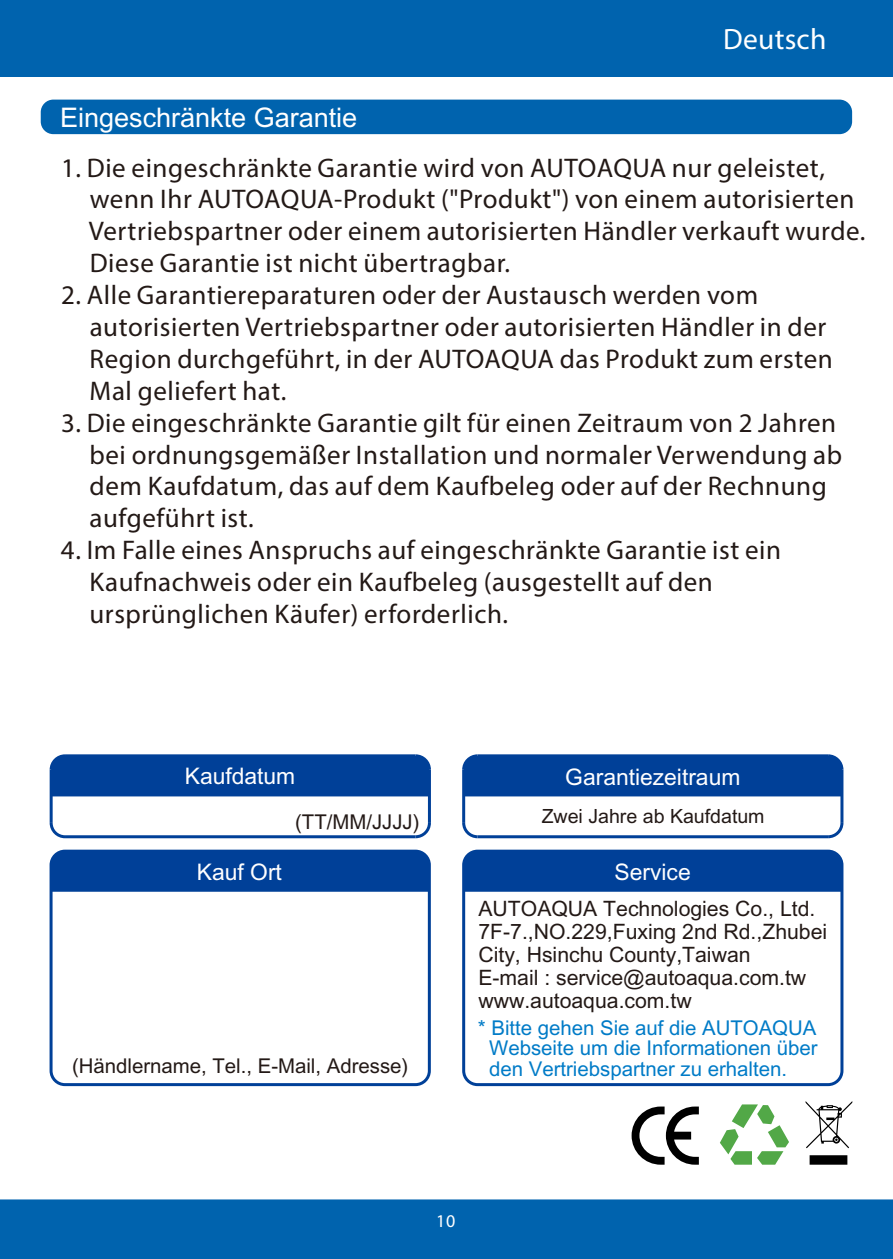
<style>
.page{position:relative;width:893px;height:1259px;background:#fff}
.page>*{position:absolute;margin:0;border:0;box-sizing:border-box;transform-origin:0 0}
.t1{font:29.4px "Myriad Pro";letter-spacing:.01em;color:#fff}
.t2{font:27px/31.8px "Myriad Pro";letter-spacing:.02em;color:#231916}
.t3{font:27px "Arial Unicode MS";color:#fff}
.t4{font:22.8px "Arial Unicode MS";color:#fff}
.t5{font:21.3px/23.1px "Arial Unicode MS";color:#231916}
.t6{font:20.4px/20.4px "Arial Unicode MS";color:#007bc7;text-align:justify}
.t7{font:20.4px "Arial Unicode MS";color:#231916}
.t8{font:19.5px "Arial Unicode MS";color:#231916}
.t9{font:18px "Myriad Pro";color:#fff}
</style>
<div class="page">
<div style="left:0;top:0;width:893px;height:77px;background:#0063ae"></div>
<div style="left:0;top:1199px;width:893px;height:60px;background:#0063ae"></div>
<div style="left:41px;top:100px;width:811px;height:34px;background:#0063ae;border-radius:13px"></div>
<div style="left:466px;top:853px;width:373px;height:38px;background:#004098"></div>
<div style="left:462px;top:849px;width:381px;height:237px;border:3px solid #004098;border-radius:14px"></div>
<div style="left:54px;top:853px;width:373px;height:38px;background:#004098"></div>
<svg style="left:825px;top:820px;width:19px;height:19px"></svg>
<hr style="left:478px;top:835px;width:350px;height:3px;background:#004098">
<svg style="left:462px;top:820px;width:19px;height:19px"></svg>
<hr style="left:462px;top:769px;width:3px;height:54px;background:#004098">
<div style="left:462px;top:754px;width:382px;height:42px;background:#004098"></div>
<hr style="left:840px;top:769px;width:3px;height:54px;background:#004098">
<svg style="left:413px;top:820px;width:18px;height:19px"></svg>
<hr style="left:65px;top:835px;width:351px;height:3px;background:#004098">
<svg style="left:49px;top:820px;width:19px;height:19px"></svg>
<hr style="left:50px;top:769px;width:3px;height:54px;background:#004098">
<div style="left:49px;top:754px;width:382px;height:42px;background:#004098"></div>
<hr style="left:428px;top:769px;width:3px;height:54px;background:#004098">
<div style="left:50px;top:849px;width:381px;height:237px;border:3px solid #004098;border-radius:14px"></div>
<svg style="left:632px;top:1106px;width:67px;height:58px"></svg>
<svg style="left:806px;top:1101px;width:46px;height:63px"></svg>
<svg style="left:720px;top:1104px;width:69px;height:60px"></svg>
<p class="t3" style="left:60px;top:108px;width:299px">Eingeschränkte Garantie</p>
<p class="t1" style="left:723px;top:27px;width:105px">Deutsch</p>
<p class="t2" style="left:89px;top:154px;width:778px;text-indent:-28px">1. Die eingeschränkte Garantie wird von AUTOAQUA nur geleistet, wenn Ihr AUTOAQUA-Produkt ("Produkt") von einem autorisierten Vertriebspartner oder einem autorisierten Händler verkauft wurde.<br>Diese Garantie ist nicht übertragbar.</p>
<p class="t2" style="left:90px;top:281px;width:745px;text-indent:-29px">2. Alle Garantiereparaturen oder der Austausch werden vom autorisierten Vertriebspartner oder autorisierten Händler in der Region durchgeführt, in der AUTOAQUA das Produkt zum ersten Mal geliefert hat.</p>
<p class="t2" style="left:90px;top:409px;width:754px;text-indent:-29px">3. Die eingeschränkte Garantie gilt für einen Zeitraum von 2 Jahren bei ordnungsgemäßer Installation und normaler Verwendung ab dem Kaufdatum, das auf dem Kaufbeleg oder auf der Rechnung aufgeführt ist.</p>
<p class="t2" style="left:90px;top:536px;width:693px;text-indent:-29px">4. Im Falle eines Anspruchs auf eingeschränkte Garantie ist ein<br>Kaufnachweis oder ein Kaufbeleg (ausgestellt auf den ursprünglichen Käufer) erforderlich.</p>
<p class="t4" style="left:185px;top:767px;width:112px">Kaufdatum</p>
<p class="t7" style="left:295px;top:814px;width:126px">(TT/MM/JJJJ)</p>
<p class="t4" style="left:565px;top:768px;width:177px">Garantiezeitraum</p>
<p class="t8" style="left:542px;top:809px;width:224px">Zwei Jahre ab Kaufdatum</p>
<p class="t4" style="left:197px;top:863px;width:86px">Kauf Ort</p>
<p class="t4" style="left:615px;top:863px;width:78px">Service</p>
<p class="t7" style="left:72px;top:1058px;width:338px">(Händlername, Tel., E-Mail, Adresse)</p>
<p class="t5" style="left:478px;top:898px;width:350px">AUTOAQUA Technologies Co., Ltd.<br>7F-7.,NO.229,Fuxing 2nd Rd.,Zhubei<br>City, Hsinchu County,Taiwan<br>E-mail : service@autoaqua.com.tw www.autoaqua.com.tw</p>
<p class="t6" style="left:489px;top:1019px;width:330px;text-indent:-11px">* Bitte gehen Sie auf die AUTOAQUA Webseite um die Informationen über den Vertriebspartner zu erhalten.</p>
<p class="t9" style="left:436px;top:1214px;width:21px">10</p>
</div>
